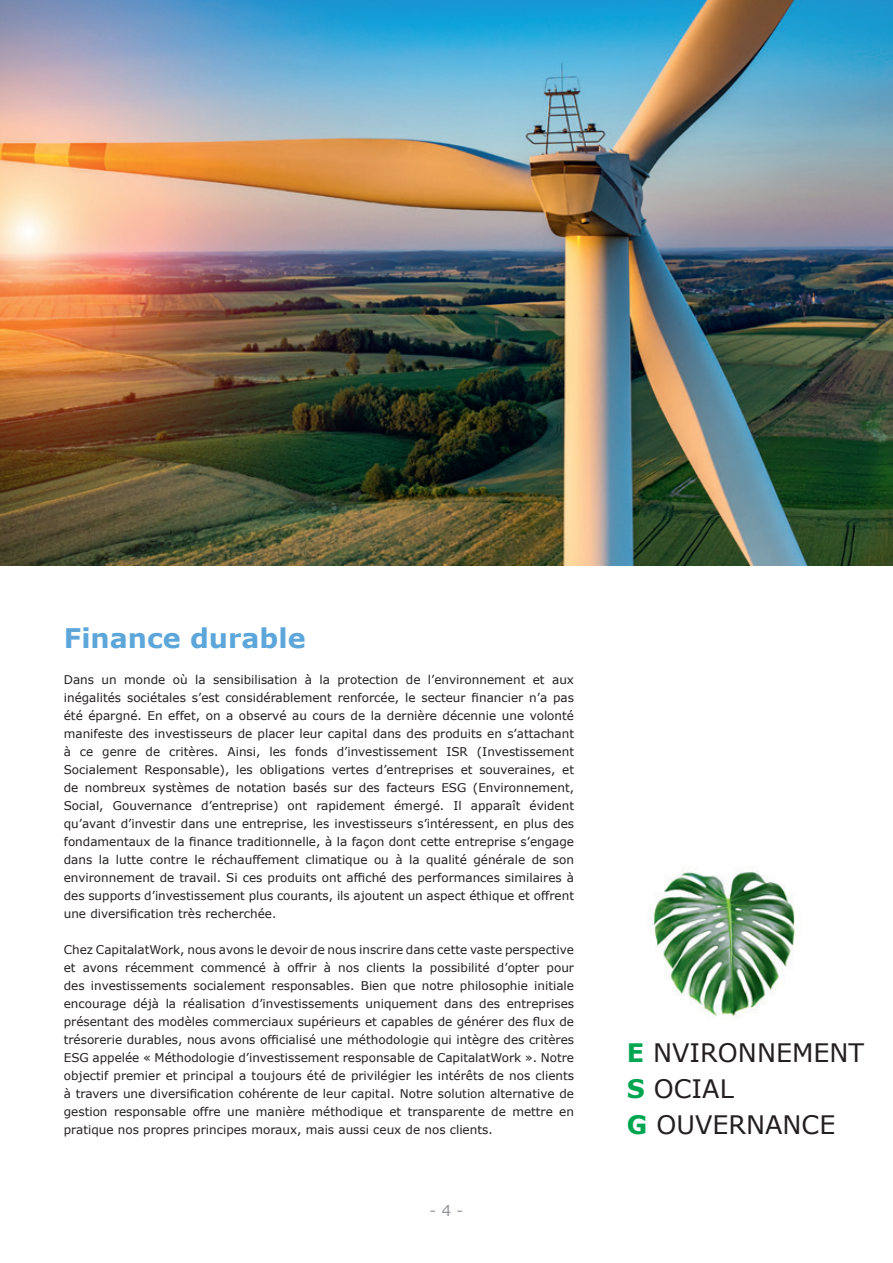
<style>
.page{position:relative;width:893px;height:1263px;background:#fff}
.page>*{position:absolute;margin:0;border:0;box-sizing:border-box;transform-origin:0 0}
.t1{font:700 27px "Verdana";color:#5da6da}
.t2{font:25.5px/36px "Verdana";color:#231f20}
.t3{font:15px "Verdana";color:#939598}
.t4{font:12px/18px "Verdana";color:#231f20;text-align:justify}
.s1{font-weight:700;color:#00a54f}
</style>
<div class="page">
<img style="left:0;top:0;width:893px;height:566px">
<img style="left:653px;top:867px;width:142px;height:149px">
<h1 class="t1" style="left:64px;top:621px;width:243px">Finance durable</h1>
<p class="t4" style="left:64px;top:671px;width:512px">Dans un monde où la sensibilisation à la protection de l’environnement et aux inégalités sociétales s’est considérablement renforcée, le secteur financier n’a pas été épargné. En effet, on a observé au cours de la dernière décennie une volonté manifeste des investisseurs de placer leur capital dans des produits en s’attachant à ce genre de critères. Ainsi, les fonds d’investissement ISR (Investissement Socialement Responsable), les obligations vertes d’entreprises et souveraines, et de nombreux systèmes de notation basés sur des facteurs ESG (Environnement, Social, Gouvernance d’entreprise) ont rapidement émergé. Il apparaît évident qu’avant d’investir dans une entreprise, les investisseurs s’intéressent, en plus des fondamentaux de la finance traditionnelle, à la façon dont cette entreprise s’engage dans la lutte contre le réchauffement climatique ou à la qualité générale de son environnement de travail. Si ces produits ont affiché des performances similaires à des supports d’investissement plus courants, ils ajoutent un aspect éthique et offrent une diversification très recherchée.</p>
<p class="t4" style="left:64px;top:941px;width:512px">Chez CapitalatWork, nous avons le devoir de nous inscrire dans cette vaste perspective et avons récemment commencé à offrir à nos clients la possibilité d’opter pour des investissements socialement responsables. Bien que notre philosophie initiale encourage déjà la réalisation d’investissements uniquement dans des entreprises présentant des modèles commerciaux supérieurs et capables de générer des flux de trésorerie durables, nous avons officialisé une méthodologie qui intègre des critères ESG appelée « Méthodologie d’investissement responsable de CapitalatWork ». Notre objectif premier et principal a toujours été de privilégier les intérêts de nos clients à travers une diversification cohérente de leur capital. Notre solution alternative de gestion responsable offre une manière méthodique et transparente de mettre en pratique nos propres principes moraux, mais aussi ceux de nos clients.</p>
<p class="t3" style="left:430px;top:1200px;width:35px">- 4 -</p>
<h2 class="t2" style="left:627px;top:1035px;width:239px"><span class="s1">E</span> NVIRONNEMENT<br><span class="s1">S</span> OCIAL<br><span class="s1">G</span> OUVERNANCE</h2>
</div>
